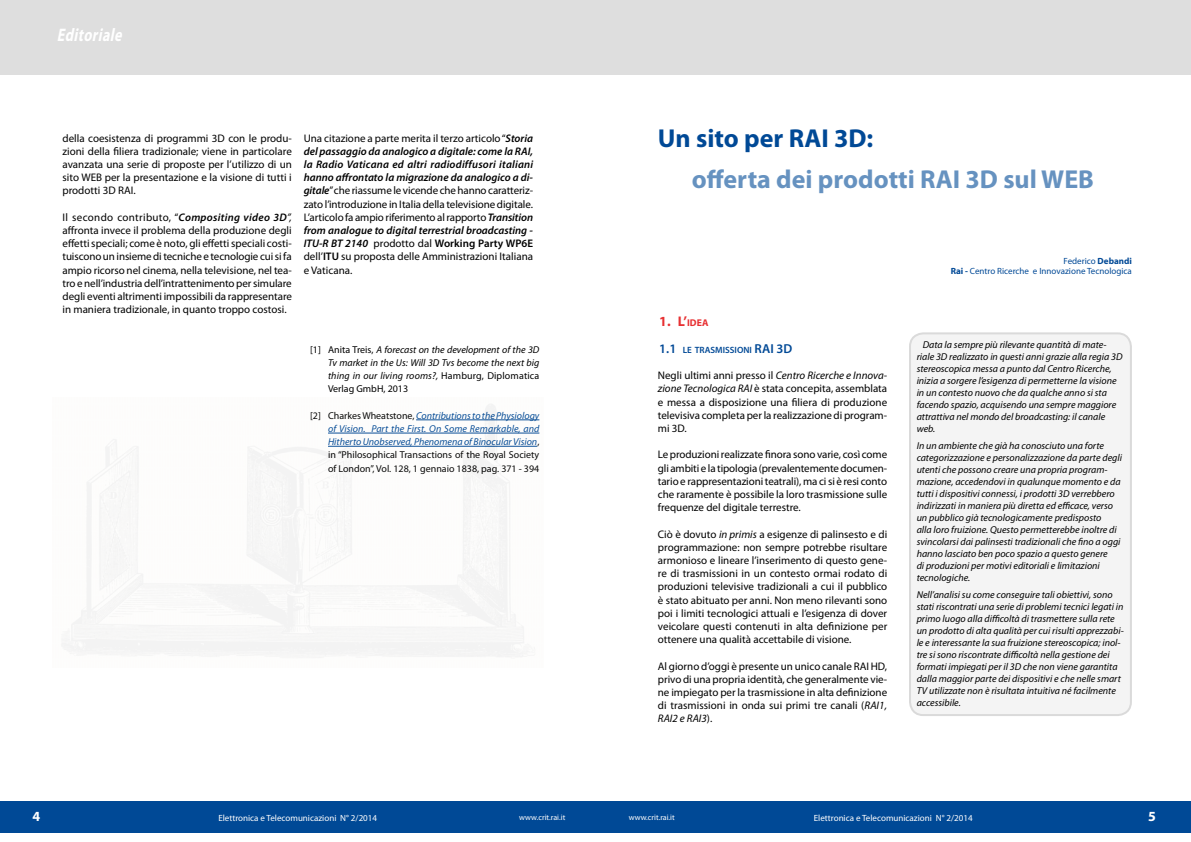
<style>
.page{position:relative;width:1191px;height:842px;background:#fff}
.page>*{position:absolute;margin:0;border:0;box-sizing:border-box;transform-origin:0 0}
.t1{font:700 26px "Myriad Pro";color:#6692c0}
.t2{font:700 26px "Myriad Pro";color:#004996}
.t3{font:italic 700 18.2px "Myriad Pro";color:#fff;scale:.77 1}
.t4{font:700 14px "Myriad Pro";color:#e73032}
.t5{font:700 14px "Myriad Pro";color:#fff}
.t6{font:11px/13.2px "Myriad Pro";color:#000;text-align:justify}
.t7{font:italic 10px/12px "Myriad Pro";color:#000}
.t8{font:italic 10px/13.2px "Myriad Pro";color:#004996;text-align:justify}
.t9{font:600 9.1px "Myriad Pro";color:#004996}
.t10{font:9px "Myriad Pro";color:#fff}
.t11{font:9px/10px "Myriad Pro";color:#004996;text-align:right}
.t12{font:8px "Myriad Pro";color:#fff}
.s1{font-weight:600;font-style:italic}
.s2{font-style:italic}
.s3{font-weight:600}
.s4{font-style:normal}
.s5{font-style:normal;color:#000}
.s6{font-size:9.8px}
.s7{font-size:13px}
.s8{font-weight:700}
</style>
<div class="page">
<div style="left:910px;top:333px;width:220px;height:382px;background:#f4f4f4;border-radius:13px"></div>
<div style="left:909px;top:332px;width:222px;height:384px;border:2px solid #dadada;border-radius:13px"></div>
<img style="left:61px;top:404px;width:479px;height:253px">
<div style="left:595px;top:0;width:596px;height:74px;background:#dedede"></div>
<div style="left:0;top:0;width:595px;height:74px;background:#dedede"></div>
<div style="left:595px;top:801px;width:596px;height:31px;background:#004996"></div>
<div style="left:0;top:801px;width:595px;height:31px;background:#004996"></div>
<h2 class="t3" style="left:57px;top:23px;width:91px">Editoriale</h2>
<p class="t6" style="left:62px;top:131px;width:231px">della coesistenza di programmi 3D con le produ&shy;zioni della filiera tradizionale; viene in particolare avanzata una serie di proposte per l’utilizzo di un sito WEB per la presentazione e la visione di tutti i prodotti 3D RAI.</p>
<p class="t6" style="left:62px;top:210px;width:231px">Il secondo contributo, “<span class="s1">Compositing video 3D</span><span class="s2">”, </span>affronta invece il problema della produzione degli effetti speciali; come è noto, gli effetti speciali costi&shy;tuiscono un insieme di tecniche e tecnologie cui si fa ampio ricorso nel cinema, nella televisione, nel tea&shy;tro e nell’industria dell’intrattenimento per simulare degli eventi altrimenti impossibili da rappresentare in maniera tradizionale, in quanto troppo costosi.</p>
<p class="t6" style="left:304px;top:131px;width:231px">Una citazione a parte merita il terzo articolo “<span class="s1">Storia del passaggio da analogico a digitale: come la RAI, la Radio Vaticana ed altri radiodiffusori italiani hanno affrontato la migrazione da analogico a di&shy;gitale</span>” che riassume le vicende che hanno caratteriz&shy;zato l’introduzione in Italia della televisione digitale.<br>L’articolo fa ampio riferimento al rapporto <span class="s1">Transition from analogue to digital terrestrial broadcasting - ITU-R BT 2140</span> prodotto dal <span class="s3">Working Party WP6E </span>dell’<span class="s3">ITU</span> su proposta delle Amministrazioni Italiana e Vaticana.</p>
<p class="t7" style="left:328px;top:343px;width:213px;line-height:13.2px;text-align:justify;text-indent:-18px"><span class="s4">[1] Anita Treis,</span> A forecast on the development of the 3D Tv market in the Us: Will 3D Tvs become the next big thing in our living rooms?, <span class="s4">Hamburg, Diplomatica Verlag GmbH, 2013</span></p>
<p class="t8" style="left:328px;top:409px;width:213px;text-indent:-18px"><span class="s5">[2] Charkes Wheatstone,</span> Contributions to the Physiology of Vision. Part the First. On Some Remarkable, and Hitherto Unobserved, Phenomena of Binocular Vision<span class="s5">, in “Philosophical Transactions of the Royal Society of London”, Vol. 128, 1 gennaio 1838, pag. 371 - 394</span></p>
<h1 class="t2" style="left:658px;top:121px;width:217px">Un sito per RAI 3D:</h1>
<h1 class="t1" style="left:692px;top:163px;width:403px">offerta dei prodotti RAI 3D sul WEB</h1>
<p class="t4" style="left:659px;top:313px;width:51px">1. L’<span class="s6">idea</span></p>
<p class="t9" style="left:659px;top:344px;width:133px"><span class="s7">1.1</span> LE TRASMISSIONI <span class="s7">RAI 3D</span></p>
<p class="t6" style="left:658px;top:369px;width:231px">Negli ultimi anni presso il <span class="s2">Centro Ricerche e Innova&shy;zione Tecnologica RAI</span> è stata concepita, assemblata e messa a disposizione una filiera di produzione televisiva completa per la realizzazione di program&shy;mi 3D.</p>
<p class="t6" style="left:658px;top:448px;width:231px">Le produzioni realizzate finora sono varie, così come gli ambiti e la tipologia (prevalentemente documen&shy;tario e rappresentazioni teatrali), ma ci si è resi conto che raramente è possibile la loro trasmissione sulle frequenze del digitale terrestre.</p>
<p class="t6" style="left:658px;top:527px;width:231px">Ciò è dovuto <span class="s2">in primis</span> a esigenze di palinsesto e di programmazione: non sempre potrebbe risultare armonioso e lineare l’inserimento di questo gene&shy;re di trasmissioni in un contesto ormai rodato di produzioni televisive tradizionali a cui il pubblico è stato abituato per anni. Non meno rilevanti sono poi i limiti tecnologici attuali e l’esigenza di dover veicolare questi contenuti in alta definizione per ottenere una qualità accettabile di visione.</p>
<p class="t6" style="left:658px;top:659px;width:231px">Al giorno d’oggi è presente un unico canale RAI HD, privo di una propria identità, che generalmente vie&shy;ne impiegato per la trasmissione in alta definizione di trasmissioni in onda sui primi tre canali (<span class="s2">RAI1, RAI2 e RAI3</span>).</p>
<p class="t11" style="left:950px;top:256px;width:183px">Federico <span class="s8">Debandi<br>Rai -</span> Centro Ricerche e Innovazione Tecnologica</p>
<p class="t7" style="left:916px;top:338px;width:207px;text-indent:6px">Data la sempre più rilevante quantità di mate&shy;riale 3D realizzato in questi anni grazie alla regia 3D stereoscopica messa a punto dal Centro Ricerche, inizia a sorgere l’esigenza di permetterne la visione in un contesto nuovo che da qualche anno si sta facendo spazio, acquisendo una sempre maggiore attrattiva nel mondo del broadcasting: il canale web.</p>
<p class="t7" style="left:916px;top:439px;width:207px">In un ambiente che già ha conosciuto una forte categorizzazione e personalizzazione da parte degli utenti che possono creare una propria program&shy;mazione, accedendovi in qualunque momento e da tutti i dispositivi connessi, i prodotti 3D verrebbero indirizzati in maniera più diretta ed efficace, verso un pubblico già tecnologicamente predisposto<br>alla loro fruizione. Questo permetterebbe inoltre di svincolarsi dai palinsesti tradizionali che fino a oggi hanno lasciato ben poco spazio a questo genere<br>di produzioni per motivi editoriali e limitazioni tecnologiche.</p>
<p class="t7" style="left:916px;top:588px;width:208px">Nell’analisi su come conseguire tali obiettivi, sono stati riscontrati una serie di problemi tecnici legati in primo luogo alla difficoltà di trasmettere sulla rete un prodotto di alta qualità per cui risulti apprezzabi&shy;le e interessante la sua fruizione stereoscopica; inol&shy;tre si sono riscontrate difficoltà nella gestione dei formati impiegati per il 3D che non viene garantita dalla maggior parte dei dispositivi e che nelle smart TV utilizzate non è risultata intuitiva né facilmente accessibile.</p>
<p class="t5" style="left:32px;top:807px;width:9px">4</p>
<p class="t10" style="left:218px;top:812px;width:160px">Elettronica e Telecomunicazioni N° 2/2014</p>
<p class="t12" style="left:519px;top:813px;width:48px">www.crit.rai.it</p>
<p class="t12" style="left:629px;top:813px;width:48px">www.crit.rai.it</p>
<p class="t10" style="left:814px;top:812px;width:160px">Elettronica e Telecomunicazioni N° 2/2014</p>
<p class="t5" style="left:1148px;top:807px;width:9px">5</p>
</div>
